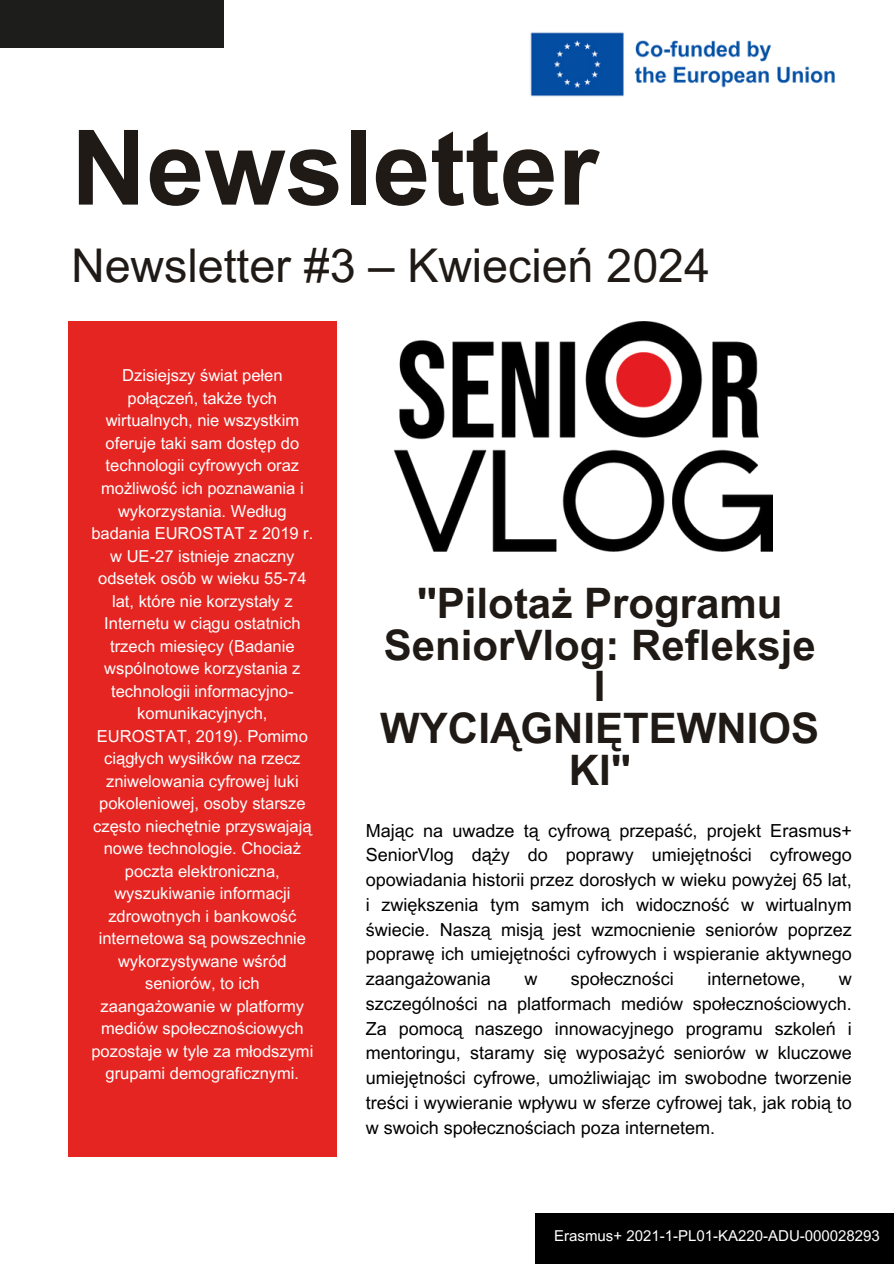
<style>
.page{position:relative;width:894px;height:1264px;background:#fff}
.page>*{position:absolute;margin:0;border:0;box-sizing:border-box;transform-origin:0 0}
.t1{font:700 104.25px "Arial MT Pro";color:#1f1a16}
.t2{font:46.5px "Arial MT Pro";color:#1f1a16}
.t3{font:700 42px/41.7px "Arial MT Pro";color:#1f1a16;text-align:center}
.t4{font:18px/24.8px "Arial MT Pro";color:#000;text-align:justify}
.t5{font:16.5px/22.5px "Arial MT Pro";color:#fff;text-align:center}
.t6{font:15px "Arial MT Pro";color:#fff}
</style>
<div class="page">
<div style="left:68px;top:321px;width:268px;height:835px;background:#e52521"></div>
<div style="left:0;top:0;width:223px;height:48px;background:#1d1d1b"></div>
<div style="left:535px;top:1213px;width:358px;height:50px;background:#000"></div>
<img style="left:394px;top:321px;width:378px;height:230px">
<img style="left:530px;top:32px;width:305px;height:65px">
<h4 class="t1" style="left:71px;top:129px;width:528px">Newsletter</h4>
<h2 class="t2" style="left:71px;top:248px;width:640px">Newsletter #3 – Kwiecień 2024</h2>
<h4 class="t5" style="left:91px;top:366px;width:223px">Dzisiejszy świat pełen połączeń, także tych wirtualnych, nie wszystkim oferuje taki sam dostęp do technologii cyfrowych oraz możliwość ich poznawania i wykorzystania. Według badania EUROSTAT z 2019 r. w UE-27 istnieje znaczny odsetek osób w wieku 55-74 lat, które nie korzystały z<br>Internetu w ciągu ostatnich trzech miesięcy (Badanie wspólnotowe korzystania z technologii informacyjno&shy;komunikacyjnych,<br>EUROSTAT, 2019). Pomimo ciągłych wysiłków na rzecz zniwelowania cyfrowej luki pokoleniowej, osoby starsze często niechętnie przyswajają nowe technologie. Chociaż poczta elektroniczna, wyszukiwanie informacji zdrowotnych i bankowość internetowa są powszechnie wykorzystywane wśród seniorów, to ich zaangażowanie w platformy mediów społecznościowych pozostaje w tyle za młodszymi grupami demograficznymi.</h4>
<p class="t3" style="left:380px;top:587px;width:440px">"Pilotaż Programu<br>SeniorVlog: Refleksje<br>I<br>WYCIĄGNIĘTEWNIOS<br>KI"</p>
<h3 class="t4" style="left:365px;top:820px;width:487px">Mając na uwadze tą cyfrową przepaść, projekt Erasmus+ SeniorVlog dąży do poprawy umiejętności cyfrowego opowiadania historii przez dorosłych w wieku powyżej 65 lat, i zwiększenia tym samym ich widoczność w wirtualnym świecie. Naszą misją jest wzmocnienie seniorów poprzez poprawę ich umiejętności cyfrowych i wspieranie aktywnego zaangażowania</h3>
<h3 class="t4" style="left:524px;top:968px;width:14px">w</h3>
<h3 class="t4" style="left:570px;top:968px;width:105px">społeczności</h3>
<h3 class="t4" style="left:707px;top:968px;width:100px">internetowe,</h3>
<h3 class="t4" style="left:365px;top:968px;width:487px;text-indent:473px">w szczególności na platformach mediów społecznościowych.<br>Za pomocą naszego innowacyjnego programu szkoleń i mentoringu, staramy się wyposażyć seniorów w kluczowe umiejętności cyfrowe, umożliwiając im swobodne tworzenie treści i wywieranie wpływu w sferze cyfrowej tak, jak robią to w swoich społecznościach poza internetem.</h3>
<p class="t6" style="left:554px;top:1229px;width:327px">Erasmus+ 2021-1-PL01-KA220-ADU-000028293</p>
</div>
